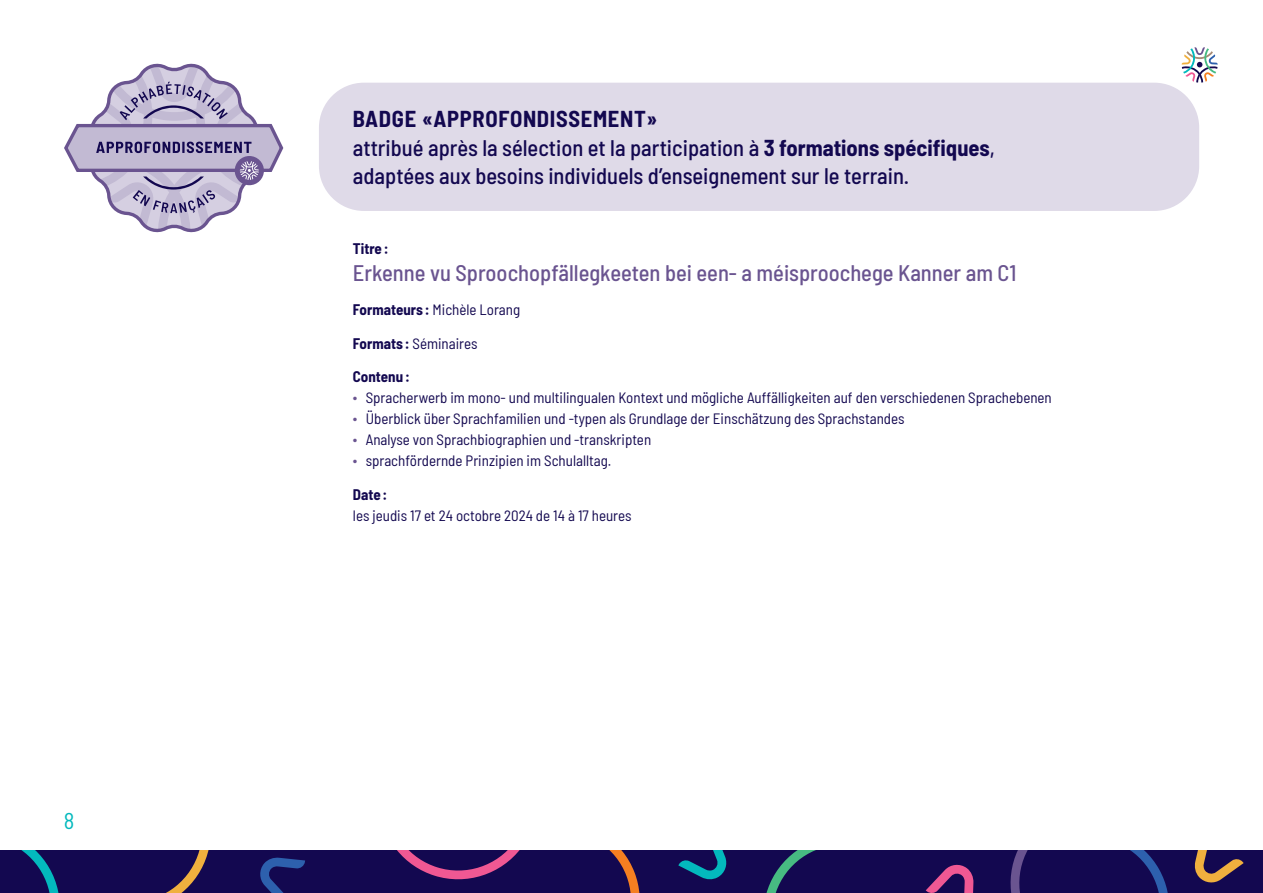
<style>
.page{position:relative;width:1263px;height:893px;background:#fff}
.page>*{position:absolute;margin:0;border:0;box-sizing:border-box;transform-origin:0 0}
.t1{font:500 semi-condensed 22.5px/28.5px "Barlow";color:#130850}
.t2{font:500 semi-condensed 22.5px "Barlow";color:#6a5490}
.t3{font:700 semi-condensed 22.5px "Barlow";letter-spacing:.03em;color:#130850}
.t4{font:semi-condensed 22.5px "Barlow";color:#03b9bd}
.t5{font:semi-condensed 15px/21px "Barlow";color:#130850}
.t6{font:700 semi-condensed 15px "Barlow";color:#130850}
.s1{font-weight:700}
.s2{color:#6a5490}
</style>
<div class="page">
<div style="left:0;top:850px;width:1263px;height:43px;background:#130850"></div>
<svg style="left:1194px;top:850px;width:50px;height:33px"></svg>
<svg style="left:678px;top:850px;width:49px;height:30px"></svg>
<svg style="left:260px;top:857px;width:45px;height:36px"></svg>
<svg style="left:926px;top:864px;width:47px;height:29px"></svg>
<svg style="left:766px;top:850px;width:50px;height:43px"></svg>
<svg style="left:166px;top:850px;width:43px;height:43px"></svg>
<svg style="left:397px;top:850px;width:123px;height:30px"></svg>
<svg style="left:1010px;top:850px;width:18px;height:43px"></svg>
<svg style="left:21px;top:850px;width:38px;height:43px"></svg>
<svg style="left:1130px;top:850px;width:38px;height:43px"></svg>
<svg style="left:609px;top:850px;width:31px;height:43px"></svg>
<div style="left:319px;top:83px;width:880px;height:128px;background:#dfdae8;border-radius:45px"></div>
<svg style="left:1182px;top:47px;width:36px;height:36px"></svg>
<svg style="left:64px;top:63px;width:220px;height:170px"></svg>
<h1 class="t4" style="left:64px;top:805px;width:12px">8</h1>
<p class="t3" style="left:353px;top:103px;width:306px">BADGE «APPROFONDISSEMENT»</p>
<p class="t1" style="left:353px;top:132px;width:643px">attribué après la sélection et la participation à <span class="s1">3 formations spécifiques</span>, adaptées aux besoins individuels d’enseignement sur le terrain.</p>
<p class="t6" style="left:353px;top:237px;width:37px">Titre :</p>
<p class="t2" style="left:353px;top:257px;width:665px">Erkenne vu Sproochopfällegkeeten bei een- a méisproochege Kanner am C1</p>
<p class="t5" style="left:353px;top:298px;width:169px"><span class="s1">Formateurs :</span> Michèle Lorang</p>
<p class="t5" style="left:353px;top:332px;width:126px"><span class="s1">Formats :</span> Séminaires</p>
<p class="t6" style="left:353px;top:366px;width:58px">Contenu :</p>
<p class="t5" style="left:353px;top:386px;width:700px"><span class="s2">∙</span> Spracherwerb im mono- und multilingualen Kontext und mögliche Auffälligkeiten auf den verschiedenen Sprachebenen</p>
<p class="t5" style="left:353px;top:407px;width:553px"><span class="s2">∙</span> Überblick über Sprachfamilien und -typen als Grundlage der Einschätzung des Sprachstandes</p>
<p class="t5" style="left:353px;top:428px;width:300px"><span class="s2">∙</span> Analyse von Sprachbiographien und -transkripten</p>
<p class="t5" style="left:353px;top:449px;width:260px"><span class="s2">∙</span> sprachfördernde Prinzipien im Schulalltag.</p>
<p class="t5" style="left:353px;top:483px;width:280px"><span class="s1">Date :<br></span>les jeudis 17 et 24 octobre 2024 de 14 à 17 heures</p>
</div>
